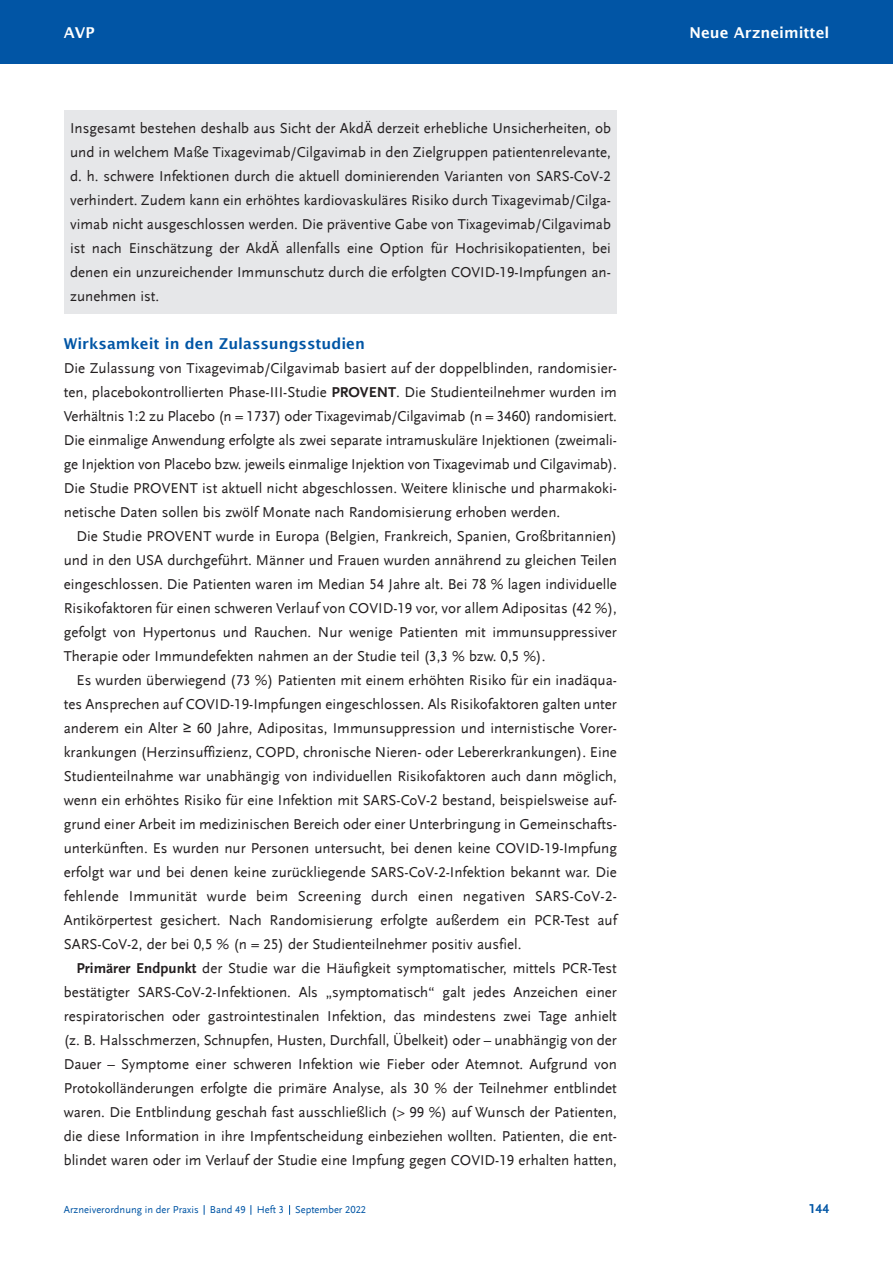
<style>
.page{position:relative;width:893px;height:1263px;background:#fff}
.page>*{position:absolute;margin:0;border:0;box-sizing:border-box;transform-origin:0 0}
.t1{font:15px/24px "Scala Sans LF";color:#231f20;text-align:justify}
.t2{font:600 15px "Lucida Sans";color:#0155a5}
.t3{font:600 15px "Lucida Sans";color:#fff}
.t4{font:700 13.5px "Scala Sans LF";color:#0155a5}
.t5{font:10.5px "Scala Sans LF";color:#0155a5}
.s1{font-weight:700}
.s2{font-family:"Arial"}
</style>
<div class="page">
<div style="left:0;top:0;width:893px;height:64px;background:#0155a5"></div>
<div style="left:64px;top:110px;width:553px;height:204px;background:#e6e7e9"></div>
<p class="t3" style="left:64px;top:24px;width:32px">AVP</p>
<p class="t3" style="left:690px;top:24px;width:141px">Neue Arzneimittel</p>
<p class="t1" style="left:70px;top:116px;width:542px">Insgesamt bestehen deshalb aus Sicht der AkdÄ derzeit erhebliche Unsicherheiten, ob und in welchem Maße Tixagevimab/Cilgavimab in den Zielgruppen patientenrelevante, d. h. schwere Infektionen durch die aktuell dominierenden Varianten von SARS-CoV-2 verhindert. Zudem kann ein erhöhtes kardiovaskuläres Risiko durch Tixagevimab/Cil ga - vimab nicht ausgeschlossen werden. Die präventive Gabe von Tixagevimab/Cilgavimab ist nach Einschätzung der AkdÄ allenfalls eine Option für Hochrisikopatienten, bei denen ein unzureichender Immunschutz durch die erfolgten COVID-19-Impfungen an - zu nehmen ist.</p>
<p class="t2" style="left:64px;top:335px;width:303px">Wirksamkeit in den Zulassungsstudien</p>
<p class="t1" style="left:64px;top:356px;width:555px">Die Zulassung von Tixagevimab/Cilgavimab basiert auf der doppelblinden, randomisier&shy;ten, placebokontrollierten Phase-III-Studie <span class="s1">PROVENT</span>. Die Studienteilnehmer wurden im Verhältnis 1:2 zu Placebo (n = 1737) oder Tixagevimab/Cilgavimab (n = 3460) randomisiert.<br>Die einmalige Anwendung erfolgte als zwei separate intramuskuläre Injektionen (zweimali&shy;ge Injektion von Placebo bzw. jeweils einmalige Injektion von Tixagevimab und Cilgavimab).<br>Die Studie PROVENT ist aktuell nicht abgeschlossen. Weitere klinische und pharmakoki&shy;netische Daten sollen bis zwölf Monate nach Randomisierung erhoben werden.</p>
<p class="t1" style="left:64px;top:524px;width:555px;text-indent:13px">Die Studie PROVENT wurde in Europa (Belgien, Frankreich, Spanien, Großbritannien) und in den USA durchgeführt. Männer und Frauen wurden annährend zu gleichen Teilen eingeschlossen. Die Patienten waren im Median 54 Jahre alt. Bei 78 % lagen individuelle Risikofaktoren für einen schweren Verlauf von COVID-19 vor, vor allem Adipositas (42 %), gefolgt von Hypertonus und Rauchen. Nur wenige Patienten mit immunsuppressiver Therapie oder Immundefekten nahmen an der Studie teil (3,3 % bzw. 0,5 %).</p>
<p class="t1" style="left:64px;top:668px;width:555px;text-indent:13px">Es wurden überwiegend (73 %) Patienten mit einem erhöhten Risiko für ein inadäqua&shy;tes Ansprechen auf COVID-19-Impfungen eingeschlossen. Als Risikofaktoren galten unter anderem ein Alter <span class="s2">≥</span> 60 Jahre, Adipositas, Immunsuppression und internistische Vorer - kran kungen (Herzinsuffizienz, COPD, chronische Nieren- oder Lebererkrankungen). Eine Studienteilnahme war unabhängig von individuellen Risikofaktoren auch dann möglich, wenn ein erhöhtes Risiko für eine Infektion mit SARS-CoV-2 bestand, beispielsweise auf&shy;grund einer Arbeit im medizinischen Bereich oder einer Unterbringung in Gemeinschafts - unter künften. Es wurden nur Personen untersucht, bei denen keine COVID-19-Impfung erfolgt war und bei denen keine zurückliegende SARS-CoV-2-Infektion bekannt war. Die fehlende Immunität wurde beim Screening durch einen negativen SARS-CoV-2- Antikörpertest gesichert. Nach Randomisierung erfolgte außerdem ein PCR-Test auf SARS-CoV-2, der bei 0,5 % (n = 25) der Studienteilnehmer positiv ausfiel.</p>
<p class="t1" style="left:64px;top:956px;width:555px;text-indent:13px"><span class="s1">Primärer Endpunkt</span> der Studie war die Häufigkeit symptomatischer, mittels PCR-Test bestätigter SARS-CoV-2-Infektionen. Als „symptomatisch“ galt jedes Anzeichen einer respiratorischen oder gastrointestinalen Infektion, das mindestens zwei Tage anhielt (z. B. Halsschmerzen, Schnupfen, Husten, Durchfall, Übelkeit) oder – unabhängig von der Dauer – Symptome einer schweren Infektion wie Fieber oder Atemnot. Aufgrund von Protokolländerungen erfolgte die primäre Analyse, als 30 % der Teilnehmer entblindet waren. Die Entblindung geschah fast ausschließlich (&gt; 99 %) auf Wunsch der Patienten, die diese Information in ihre Impfentscheidung einbeziehen wollten. Patienten, die ent&shy;blindet waren oder im Verlauf der Studie eine Impfung gegen COVID-19 erhalten hatten,</p>
<p class="t5" style="left:64px;top:1204px;width:304px">Arzneiverordnung in der Praxis Band 49 Heft 3 September 2022</p>
<p class="t4" style="left:809px;top:1201px;width:22px">144</p>
</div>
